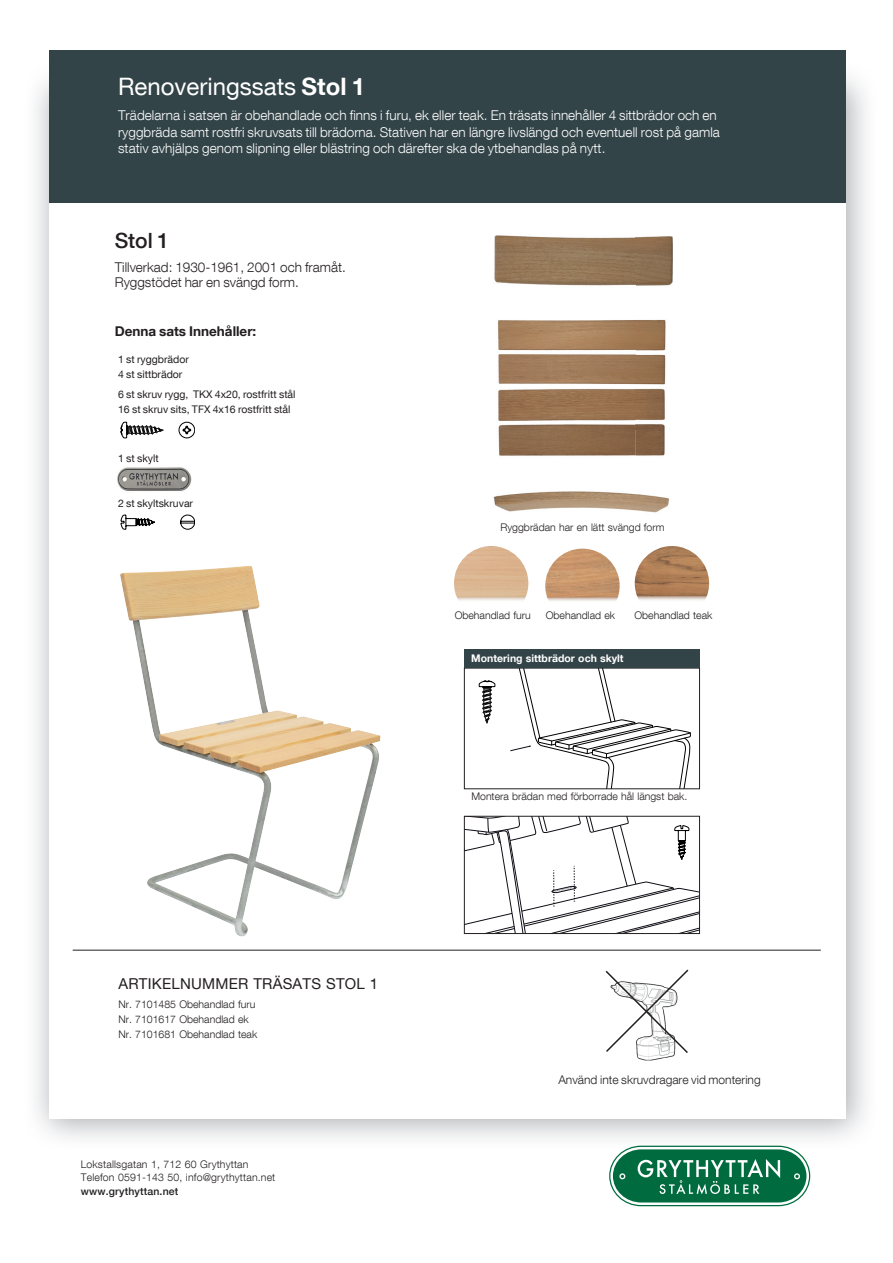
<style>
.page{position:relative;width:893px;height:1263px;background:#fff}
.page>*{position:absolute;margin:0;border:0;box-sizing:border-box;transform-origin:0 0}
.t1{font:24px "Helvetica Neue LT Com";color:#fff}
.t2{font:500 21px "Helvetica Neue LT Com";color:#231f20}
.t3{font:15px "Helvetica Neue LT Com";letter-spacing:.015em;color:#231f20}
.t4{font:300 13.5px/16.5px "Helvetica Neue LT Com";letter-spacing:.005em;color:#fff}
.t5{font:300 13.5px/15px "Helvetica Neue LT Com";color:#231f20}
.t6{font:700 13.5px "Helvetica Neue LT Com";color:#231f20}
.t7{font:300 12px "Helvetica Neue LT Com";color:#231f20}
.t8{font:300 10.5px/15px "Helvetica Neue LT Com";color:#231f20}
.t9{font:10.5px/15px "Helvetica Neue LT Com";color:#231f20}
.t10{font:700 10.5px "Helvetica Neue LT Com";color:#fff}
.t11{font:500 10.5px "Helvetica Neue LT Com";letter-spacing:.015em;color:#231f20}
.s1{font-weight:700}
</style>
<div class="page">
<svg style="left:609px;top:1146px;width:201px;height:60px"></svg>
<img style="left:120px;top:566px;width:260px;height:371px">
<img style="left:493px;top:491px;width:177px;height:22px">
<hr style="left:73px;top:950px;width:748px;height:1px;background:#231f20">
<img style="left:494px;top:235px;width:179px;height:221px">
<img style="left:637px;top:1055px;width:38px;height:6px">
<svg style="left:605px;top:969px;width:84px;height:86px"></svg>
<div style="left:49px;top:51px;width:797px;height:152px;background:#334449"></div>
<svg style="left:121px;top:422px;width:74px;height:16px"></svg>
<img style="left:635px;top:546px;width:74px;height:74px;border-radius:37px">
<img style="left:545px;top:549px;width:75px;height:74px;border-radius:37px">
<img style="left:454px;top:546px;width:74px;height:74px;border-radius:37px">
<img style="left:117px;top:461px;width:75px;height:30px">
<img style="left:119px;top:461px;width:39px;height:3px">
<svg style="left:121px;top:515px;width:74px;height:14px"></svg>
<svg style="left:510px;top:670px;width:181px;height:117px"></svg>
<div style="left:464px;top:668px;width:236px;height:121px;border:1px solid #231f20"></div>
<div style="left:464px;top:649px;width:236px;height:19px;background:#334449"></div>
<svg style="left:464px;top:816px;width:235px;height:117px"></svg>
<svg style="left:479px;top:680px;width:16px;height:44px"></svg>
<h1 class="t1" style="left:118px;top:72px;width:249px">Renoveringssats <span class="s1">Stol 1</span></h1>
<p class="t4" style="left:118px;top:107px;width:603px">Trädelarna i satsen är obehandlade och finns i furu, ek eller teak. En träsats innehåller 4 sittbrädor och en ryggbräda samt rostfri skruvsats till brädorna. Stativen har en längre livslängd och eventuell rost på gamla stativ avhjälps genom slipning eller blästring och därefter ska de ytbehandlas på nytt.</p>
<h2 class="t2" style="left:115px;top:228px;width:56px">Stol 1</h2>
<p class="t5" style="left:115px;top:259px;width:233px">Tillverkad: 1930-1961, 2001 och framåt.<br>Ryggstödet har en svängd form.</p>
<p class="t6" style="left:115px;top:323px;width:143px">Denna sats Innehåller:</p>
<p class="t9" style="left:118px;top:352px;width:72px">1 st ryggbrädor<br>4 st sittbrädor</p>
<p class="t9" style="left:118px;top:386px;width:179px">6 st skruv rygg, TKX 4x20, rostfritt stål<br>16 st skruv sits, TFX 4x16 rostfritt stål</p>
<p class="t9" style="left:118px;top:451px;width:42px">1 st skylt</p>
<p class="t9" style="left:118px;top:496px;width:77px">2 st skyltskruvar</p>
<p class="t3" style="left:118px;top:974px;width:261px">ARTIKELNUMMER TRÄSATS STOL 1</p>
<p class="t8" style="left:118px;top:996px;width:140px">Nr. 7101485 Obehandlad furu<br>Nr. 7101617 Obehandlad ek<br>Nr. 7101681 Obehandlad teak</p>
<p class="t8" style="left:81px;top:1157px;width:196px;line-height:13.5px">Lokstallsgatan 1, 712 60 Grythyttan<br>Telefon 0591-143 50, info@grythyttan.net</p>
<p class="t11" style="left:81px;top:1184px;width:99px">www.grythyttan.net</p>
<p class="t8" style="left:500px;top:519px;width:166px">Ryggbrädan har en lätt svängd form</p>
<p class="t8" style="left:455px;top:608px;width:77px">Obehandlad furu</p>
<p class="t8" style="left:546px;top:608px;width:71px">Obehandlad ek</p>
<p class="t8" style="left:634px;top:608px;width:79px">Obehandlad teak</p>
<p class="t10" style="left:471px;top:651px;width:154px">Montering sittbrädor och skylt</p>
<p class="t8" style="left:471px;top:789px;width:217px">Montera brädan med förborrade hål längst bak.</p>
<p class="t7" style="left:558px;top:1073px;width:204px">Använd inte skruvdragare vid montering</p>
</div>
